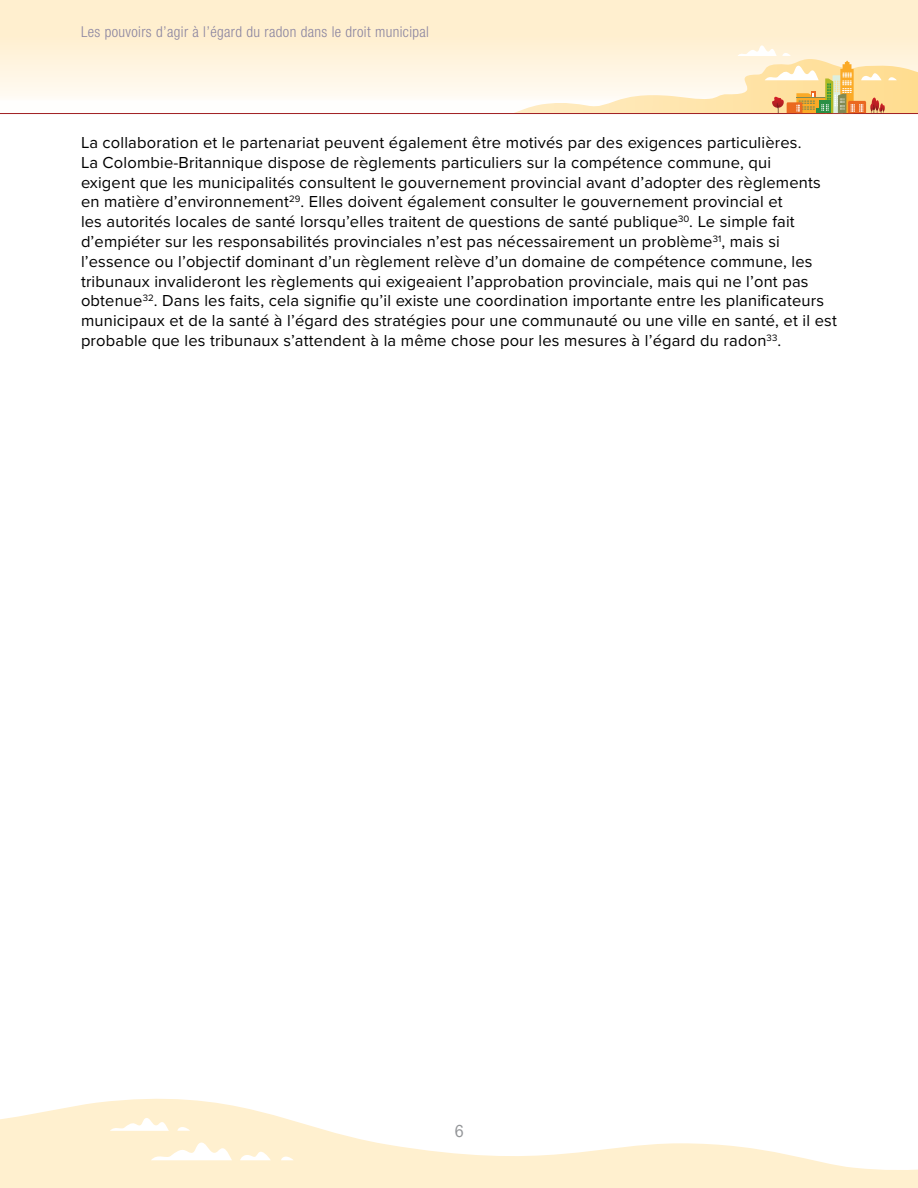
<style>
.page{position:relative;width:918px;height:1188px;background:#fff}
.page>*{position:absolute;margin:0;border:0;box-sizing:border-box;transform-origin:0 0}
.t1{font:condensed 18px "ITC Franklin Gothic Std";color:#939598}
.Body{font:16.5px/19.8px "Proxima Nova";letter-spacing:.01em;color:#000}
.t2{font:300 condensed 15px "Helvetica Neue LT Std";letter-spacing:.025em;color:#8b85a1}
</style>
<div class="page">
<svg style="left:0;top:1098px;width:918px;height:90px;fill:#fff0cf"></svg>
<svg style="left:151px;top:1142px;width:81px;height:18px"></svg>
<svg style="left:240px;top:1150px;width:31px;height:10px"></svg>
<svg style="left:281px;top:1157px;width:13px;height:3px"></svg>
<svg style="left:110px;top:1117px;width:59px;height:14px"></svg>
<svg style="left:177px;top:1127px;width:13px;height:4px"></svg>
<div style="left:0;top:0;width:918px;height:113px;background:linear-gradient(to bottom,#ffebc4,#fffdfa)"></div>
<hr style="left:0;top:113px;width:918px;height:1px;background:#9f1d21">
<svg style="left:512px;top:45px;width:406px;height:69px;background:#f9e6c3"></svg>
<p class="t2" style="left:81px;top:23px;width:350px">Les pouvoirs d’agir à l’égard du radon dans le droit municipal</p>
<p class="Body" style="left:81px;top:132px;width:757px">La collaboration et le partenariat peuvent également être motivés par des exigences particulières.<br>La Colombie-Britannique dispose de règlements particuliers sur la compétence commune, qui<br>exigent que les municipalités consultent le gouvernement provincial avant d’adopter des règlements en matière d’environnement<sup>29</sup>. Elles doivent également consulter le gouvernement provincial et<br>les autorités locales de santé lorsqu’elles traitent de questions de santé publique<sup>30</sup>. Le simple fait d’empiéter sur les responsabilités provinciales n’est pas nécessairement un problème<sup>31</sup>, mais si l’essence ou l’objectif dominant d’un règlement relève d’un domaine de compétence commune, les tribunaux invalideront les règlements qui exigeaient l’approbation provinciale, mais qui ne l’ont pas obtenue<sup>32</sup>. Dans les faits, cela signifie qu’il existe une coordination importante entre les planificateurs municipaux et de la santé à l’égard des stratégies pour une communauté ou une ville en santé, et il est probable que les tribunaux s’attendent à la même chose pour les mesures à l’égard du radon<sup>33</sup>.</p>
<p class="t1" style="left:454px;top:1121px;width:11px">6</p>
</div>
